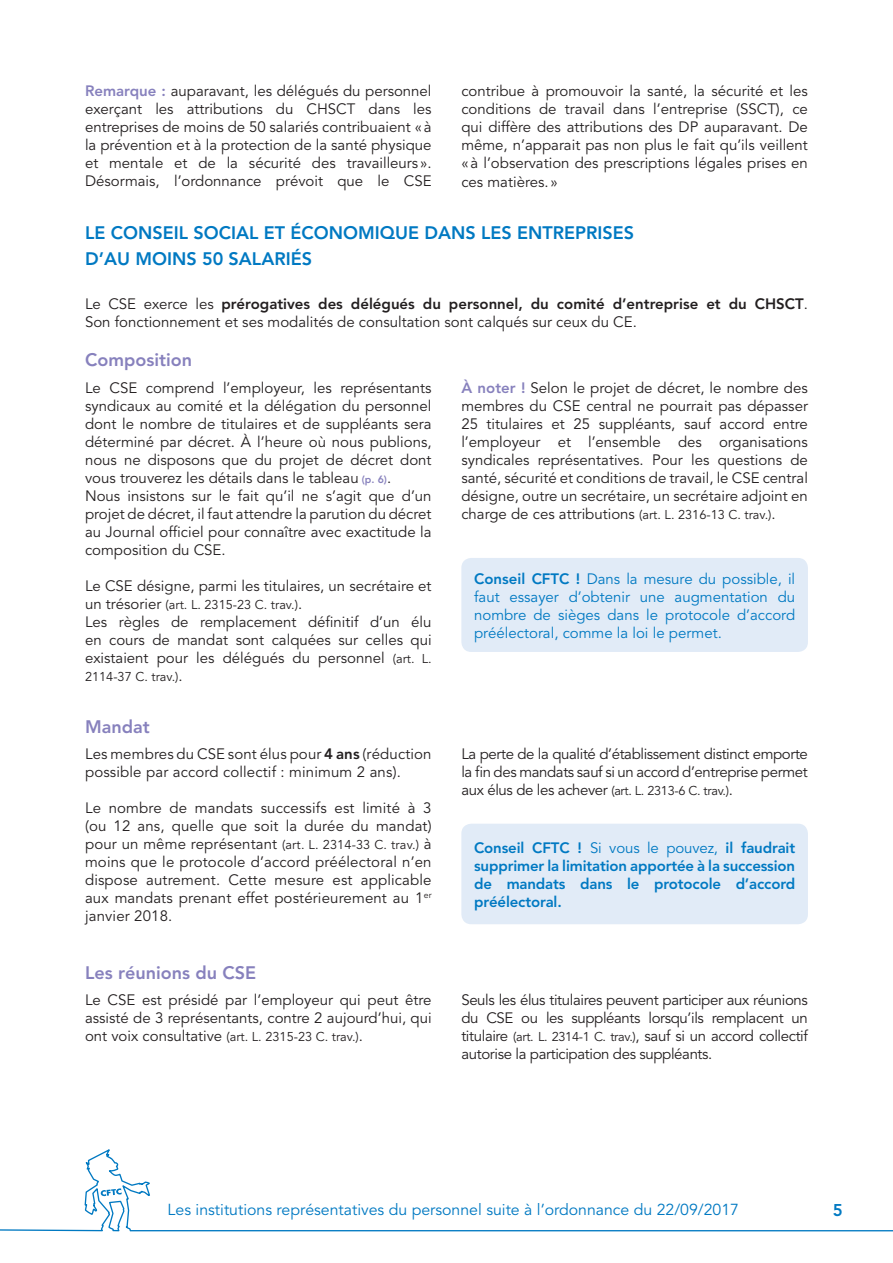
<style>
.page{position:relative;width:893px;height:1263px;background:#fff}
.page>*{position:absolute;margin:0;border:0;box-sizing:border-box;transform-origin:0 0}
.t1{font:800 18px/25.8px "Avenir";color:#0079c2}
.t2{font:800 18px "Avenir";color:#8781bd}
.t3{font:800 16.95px "Avenir";color:#0079c2}
.t4{font:15.9px "Avenir";color:#0079c2}
.t5{font:15px/18px "Avenir";color:#231f20;text-align:justify}
.t6{font:15px/18px "Avenir";color:#0079c2;text-align:justify}
.t7{font:800 15px/18px "Avenir";letter-spacing:-.01em;color:#0079c2;text-align:justify}
.t8{font:15px/18px "Avenir";letter-spacing:-.025em;color:#231f20}
.t9{font:12.75px "Avenir";color:#231f20}
.t10{font:12.75px "Avenir";letter-spacing:-.025em;color:#231f20}
.s1{font-weight:800;color:#8781bd}
.s2{font-weight:800}
.s3{font-weight:800;font-size:10.5px;color:#8781bd}
.s4{font-size:15px}
.s5{font-size:12.75px}
.s6{font-weight:400}
</style>
<div class="page">
<svg style="left:1px;top:1149px;width:892px;height:83px"></svg>
<svg style="left:101px;top:1188px;width:24px;height:44px"></svg>
<div style="left:461px;top:558px;width:347px;height:94px;background:#e1ebf7;border-radius:10px"></div>
<div style="left:461px;top:824px;width:347px;height:100px;background:#e1ebf7;border-radius:10px"></div>
<p class="t5" style="left:85px;top:83px;width:348px"><span class="s1">Remarque :</span> auparavant, les délégués du personnel exerçant les attributions du CHSCT dans les entreprises de moins de 50 salariés contribuaient «à la prévention et à la protection de la santé physique et mentale et de la sécurité des travailleurs ».<br>Désormais, l’ordonnance prévoit que le CSE</p>
<p class="t5" style="left:461px;top:83px;width:348px">contribue à promouvoir la santé, la sécurité et les conditions de travail dans l’entreprise (SSCT), ce qui diffère des attributions des DP auparavant. De même, n’apparait pas non plus le fait qu’ils veillent «à l’observation des prescriptions légales prises en ces matières. »</p>
<p class="t1" style="left:85px;top:220px;width:550px">LE CONSEIL SOCIAL ET ÉCONOMIQUE DANS LES ENTREPRISES<br>D’AU MOINS 50 SALARIÉS</p>
<p class="t5" style="left:85px;top:295px;width:724px">Le CSE exerce les <span class="s2">prérogatives des délégués du personnel, du comité d’entreprise et du CHSCT</span>.<br>Son fonctionnement et ses modalités de consultation sont calqués sur ceux du CE.</p>
<p class="t2" style="left:85px;top:349px;width:108px">Composition</p>
<p class="t5" style="left:85px;top:379px;width:348px;text-align:left">Le CSE comprend l’employeur, les représentants syndicaux au comité et la délégation du personnel dont le nombre de titulaires et de suppléants sera déterminé par décret. À l’heure où nous publions, nous ne disposons que du projet de décret dont vous trouverez les détails dans le tableau <span class="s3">(p. 6)</span>.<br>Nous insistons sur le fait qu’il ne s’agit que d’un projet de décret, il faut attendre la parution du décret au Journal officiel pour connaître avec exactitude la composition du CSE.</p>
<p class="t5" style="left:85px;top:577px;width:348px">Le CSE désigne, parmi les titulaires, un secrétaire et</p>
<p class="t9" style="left:85px;top:597px;width:219px"><span class="s4">un trésorier</span> (art. L. 2315-23 C. trav.)<span class="s4">.</span></p>
<p class="t5" style="left:85px;top:613px;width:348px">Les règles de remplacement définitif d’un élu en cours de mandat sont calquées sur celles qui existaient pour les délégués du personnel <span class="s5">(art. L.</span></p>
<p class="t9" style="left:85px;top:669px;width:99px">2114-37 C. trav.)<span class="s4">.</span></p>
<p class="t5" style="left:461px;top:379px;width:348px"><span class="s1">À noter !</span> Selon le projet de décret, le nombre des membres du CSE central ne pourrait pas dépasser 25 titulaires et 25 suppléants, sauf accord entre l’employeur et l’ensemble des organisations syndicales représentatives. Pour les questions de santé, sécurité et conditions de travail, le CSE central désigne, outre un secrétaire, un secrétaire adjoint en charge de ces attributions <span class="s5">(art. L. 2316-13 C. trav.)</span>.</p>
<p class="t6" style="left:474px;top:570px;width:323px"><span class="s2">Conseil CFTC !</span> Dans la mesure du possible, il faut essayer d’obtenir une augmentation du nombre de sièges dans le protocole d’accord préélectoral, comme la loi le permet.</p>
<p class="t2" style="left:85px;top:716px;width:66px">Mandat</p>
<p class="t5" style="left:85px;top:745px;width:348px">Les membres du CSE sont élus pour <span class="s2">4 ans</span> (réduction possible par accord collectif : minimum 2 ans).</p>
<p class="t5" style="left:85px;top:799px;width:348px">Le nombre de mandats successifs est limité à 3 (ou 12 ans, quelle que soit la durée du mandat) pour un même représentant <span class="s5">(art. L. 2314-33 C. trav.)</span> à moins que le protocole d’accord préélectoral n’en dispose autrement. Cette mesure est applicable aux mandats prenant effet postérieurement au 1<sup>er </sup>janvier 2018.</p>
<p class="t2" style="left:85px;top:962px;width:172px">Les réunions du CSE</p>
<p class="t5" style="left:85px;top:991px;width:348px">Le CSE est présidé par l’employeur qui peut être assisté de 3 représentants, contre 2 aujourd’hui, qui</p>
<p class="t9" style="left:85px;top:1029px;width:280px"><span class="s4">ont voix consultative</span> (art. L. 2315-23 C. trav.)<span class="s4">.</span></p>
<p class="t8" style="left:461px;top:745px;width:348px">La perte de la qualité d’établissement distinct emporte la fin des mandats sauf si un accord d’entreprise permet</p>
<p class="t10" style="left:461px;top:783px;width:273px"><span class="s4">aux élus de les achever</span> (art. L. 2313-6 C. trav.)<span class="s4">.</span></p>
<p class="t7" style="left:474px;top:838px;width:323px">Conseil CFTC ! <span class="s6">Si vous le pouvez,</span> il faudrait supprimer la limitation apportée à la succession de mandats dans le protocole d’accord préélectoral.</p>
<p class="t5" style="left:461px;top:991px;width:348px">Seuls les élus titulaires peuvent participer aux réunions du CSE ou les suppléants lorsqu’ils remplacent un titulaire <span class="s5">(art. L. 2314-1 C. trav.)</span>, sauf si un accord collectif autorise la participation des suppléants.</p>
<p class="t4" style="left:168px;top:1200px;width:573px">Les institutions représentatives du personnel suite à l’ordonnance du 22/09/2017</p>
<p class="t3" style="left:833px;top:1200px;width:12px">5</p>
</div>
